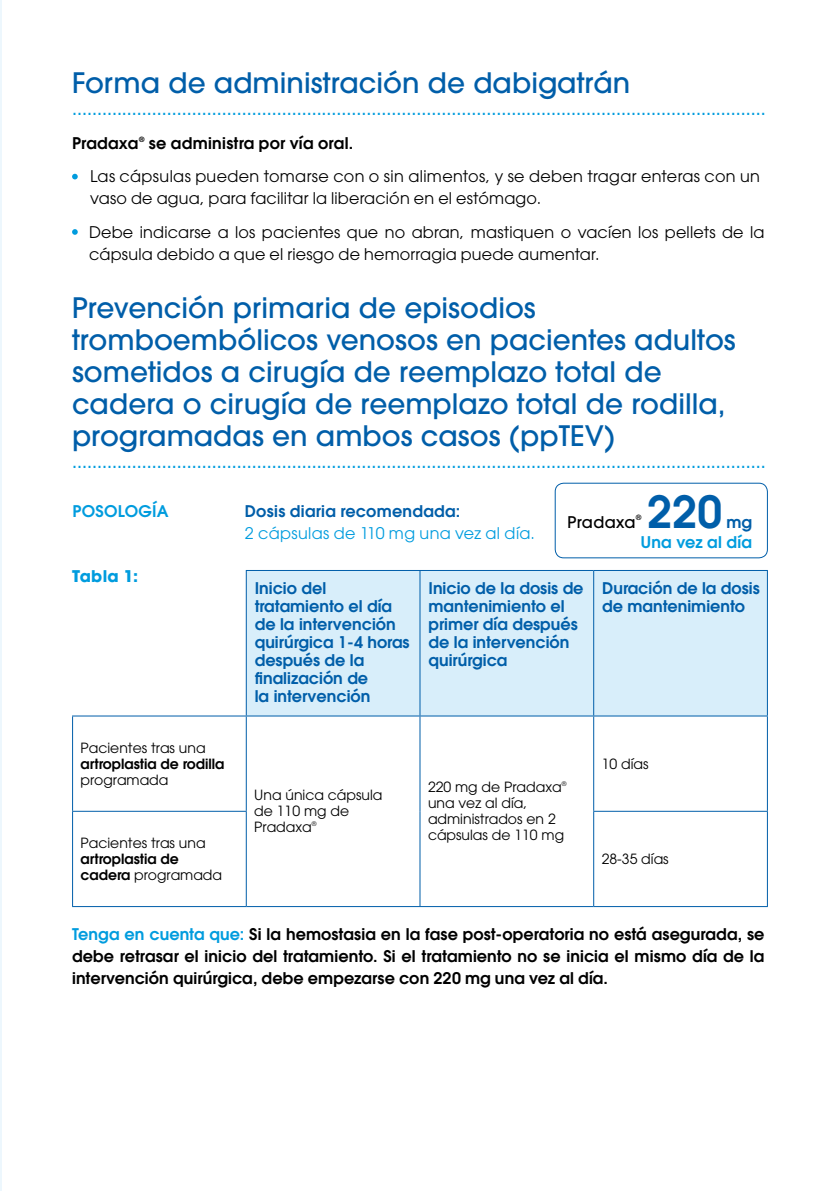
<style>
.page{position:relative;width:840px;height:1191px;background:#fff}
.page>*{position:absolute;margin:0;border:0;box-sizing:border-box;transform-origin:0 0}
.t1{font:600 44px "ITC Avant Garde Std";color:#005ea9}
.t2{font:500 28px/32px "ITC Avant Garde Std";color:#005ea9}
.t3{font:500 18px "ITC Avant Garde Std";color:#009cde}
.t4{font:16px/22px "ITC Avant Garde Std";letter-spacing:.015em;color:#000}
.t5{font:600 16px/22px "ITC Avant Garde Std";letter-spacing:.01em;color:#000;text-align:justify}
.t6{font:600 16px/18px "ITC Avant Garde Std";color:#005ea9}
.t7{font:16px "ITC Avant Garde Std";letter-spacing:.02em;color:#009cde}
.t8{font:600 16px "ITC Avant Garde Std";letter-spacing:.02em;color:#009cde}
.t9{font:500 16px "ITC Avant Garde Std";letter-spacing:.015em;color:#000}
.t10{font:700 16px "ITC Avant Garde Std";letter-spacing:.02em;color:#009cde}
.t11{font:14px/16px "ITC Avant Garde Std";color:#000}
.t12{font:600 14px/16px "ITC Avant Garde Std";color:#000}
.t13{font:600 7.2px "ITC Avant Garde Std";color:#000}
.t14{font:500 7.2px "ITC Avant Garde Std";color:#000}
.t15{font:6.4px "ITC Avant Garde Std";color:#000}
.s1{font-weight:400}
.s2{color:#009cde}
</style>
<div class="page">
<hr style="left:0;top:0;width:2px;height:1191px;background:#edf7fd">
<svg style="left:72px;top:174px;width:6px;height:5px"></svg>
<svg style="left:72px;top:229px;width:6px;height:6px"></svg>
<div style="left:247px;top:571px;width:519px;height:144px;background:#d8eefa"></div>
<hr style="left:246px;top:570px;width:174px;height:1px;background:#005ea9">
<hr style="left:246px;top:571px;width:1px;height:144px;background:#005ea9">
<hr style="left:420px;top:570px;width:173px;height:1px;background:#005ea9">
<hr style="left:419px;top:571px;width:1px;height:144px;background:#005ea9">
<hr style="left:593px;top:570px;width:174px;height:1px;background:#005ea9">
<hr style="left:593px;top:571px;width:1px;height:144px;background:#005ea9">
<hr style="left:766px;top:571px;width:1px;height:144px;background:#005ea9">
<hr style="left:72px;top:715px;width:174px;height:1px;background:#005ea9">
<hr style="left:72px;top:716px;width:1px;height:94px;background:#005ea9">
<hr style="left:246px;top:715px;width:174px;height:1px;background:#005ea9">
<hr style="left:246px;top:716px;width:1px;height:94px;background:#005ea9">
<hr style="left:420px;top:715px;width:173px;height:1px;background:#005ea9">
<hr style="left:419px;top:716px;width:1px;height:95px;background:#005ea9">
<hr style="left:593px;top:715px;width:174px;height:1px;background:#005ea9">
<hr style="left:593px;top:716px;width:1px;height:94px;background:#005ea9">
<hr style="left:766px;top:716px;width:1px;height:94px;background:#005ea9">
<hr style="left:72px;top:810px;width:175px;height:1px;background:#005ea9">
<hr style="left:72px;top:811px;width:1px;height:95px;background:#005ea9">
<hr style="left:246px;top:811px;width:1px;height:95px;background:#005ea9">
<hr style="left:419px;top:811px;width:1px;height:95px;background:#005ea9">
<hr style="left:593px;top:810px;width:174px;height:1px;background:#005ea9">
<hr style="left:593px;top:811px;width:1px;height:95px;background:#005ea9">
<hr style="left:766px;top:811px;width:1px;height:95px;background:#005ea9">
<hr style="left:72px;top:906px;width:174px;height:1px;background:#005ea9">
<hr style="left:246px;top:906px;width:174px;height:1px;background:#005ea9">
<hr style="left:420px;top:906px;width:173px;height:1px;background:#005ea9">
<hr style="left:593px;top:906px;width:174px;height:1px;background:#005ea9">
<div style="left:554px;top:483px;width:213px;height:75px;border:1px solid #005ea9;border-radius:9px"></div>
<h2 class="t2" style="left:72px;top:66px;width:559px">Forma de administración de dabigatrán</h2>
<p class="t3" style="left:72px;top:97px;width:695px">...........................................................................................................................................</p>
<p class="t5" style="left:72px;top:132px;width:68px">Pradaxa</p>
<p class="t13" style="left:139px;top:134px;width:7px">®</p>
<p class="t5" style="left:149px;top:132px;width:206px">se administra por vía oral.</p>
<p class="t4" style="left:90px;top:165px;width:671px">Las cápsulas pueden tomarse con o sin alimentos, y se deben tragar enteras con un vaso de agua, para facilitar la liberación en el estómago.</p>
<p class="t4" style="left:89px;top:221px;width:676px">Debe indicarse a los pacientes que no abran, mastiquen o vacíen los pellets de la cápsula debido a que el riesgo de hemorragia puede aumentar.</p>
<h2 class="t2" style="left:72px;top:291px;width:665px">Prevención primaria de episodios tromboembólicos venosos en pacientes adultos sometidos a cirugía de reemplazo total de cadera o cirugía de reemplazo total de rodilla, programadas en ambos casos (ppTEV)</h2>
<p class="t3" style="left:72px;top:450px;width:695px">...........................................................................................................................................</p>
<p class="t8" style="left:72px;top:500px;width:98px">POSOLOGÍA</p>
<p class="t10" style="left:72px;top:565px;width:67px">Tabla 1:</p>
<p class="t6" style="left:245px;top:501px;width:217px">Dosis diaria recomendada:</p>
<p class="t7" style="left:245px;top:523px;width:291px">2 cápsulas de 110 mg una vez al día.</p>
<h1 class="t1" style="left:646px;top:483px;width:76px">220</h1>
<p class="t9" style="left:567px;top:511px;width:69px">Pradaxa</p>
<p class="t14" style="left:635px;top:513px;width:7px">®</p>
<p class="t6" style="left:726px;top:512px;width:27px">mg</p>
<p class="t8" style="left:640px;top:531px;width:113px">Una vez al día</p>
<p class="t6" style="left:255px;top:578px;width:156px">Inicio del tratamiento el día de la intervención quirúrgica 1-4 horas después de la finalización de<br>la intervención</p>
<p class="t6" style="left:428px;top:578px;width:156px">Inicio de la dosis de mantenimiento el primer día después de la intervención quirúrgica</p>
<p class="t6" style="left:602px;top:578px;width:159px">Duración de la dosis de mantenimiento</p>
<p class="t11" style="left:80px;top:739px;width:126px">Pacientes tras una</p>
<p class="t12" style="left:80px;top:755px;width:145px">artroplastia de rodilla</p>
<p class="t11" style="left:80px;top:771px;width:89px">programada</p>
<p class="t11" style="left:601px;top:755px;width:48px">10 días</p>
<p class="t11" style="left:428px;top:779px;width:140px">220 mg de Pradaxa<sup>® </sup>una vez al día, administrados en 2 cápsulas de 110 mg</p>
<p class="t11" style="left:254px;top:787px;width:129px">Una única cápsula de 110 mg de<br>Pradaxa</p>
<p class="t15" style="left:311px;top:820px;width:6px">®</p>
<p class="t11" style="left:80px;top:834px;width:126px">Pacientes tras una</p>
<p class="t12" style="left:80px;top:850px;width:143px">artroplastia de cadera <span class="s1">programada</span></p>
<p class="t11" style="left:601px;top:850px;width:68px">28-35 días</p>
<p class="t5" style="left:72px;top:923px;width:693px"><span class="s2">Tenga en cuenta que:</span> Si la hemostasia en la fase post-operatoria no está asegurada, se debe retrasar el inicio del tratamiento. Si el tratamiento no se inicia el mismo día de la intervención quirúrgica, debe empezarse con 220 mg una vez al día.</p>
</div>
